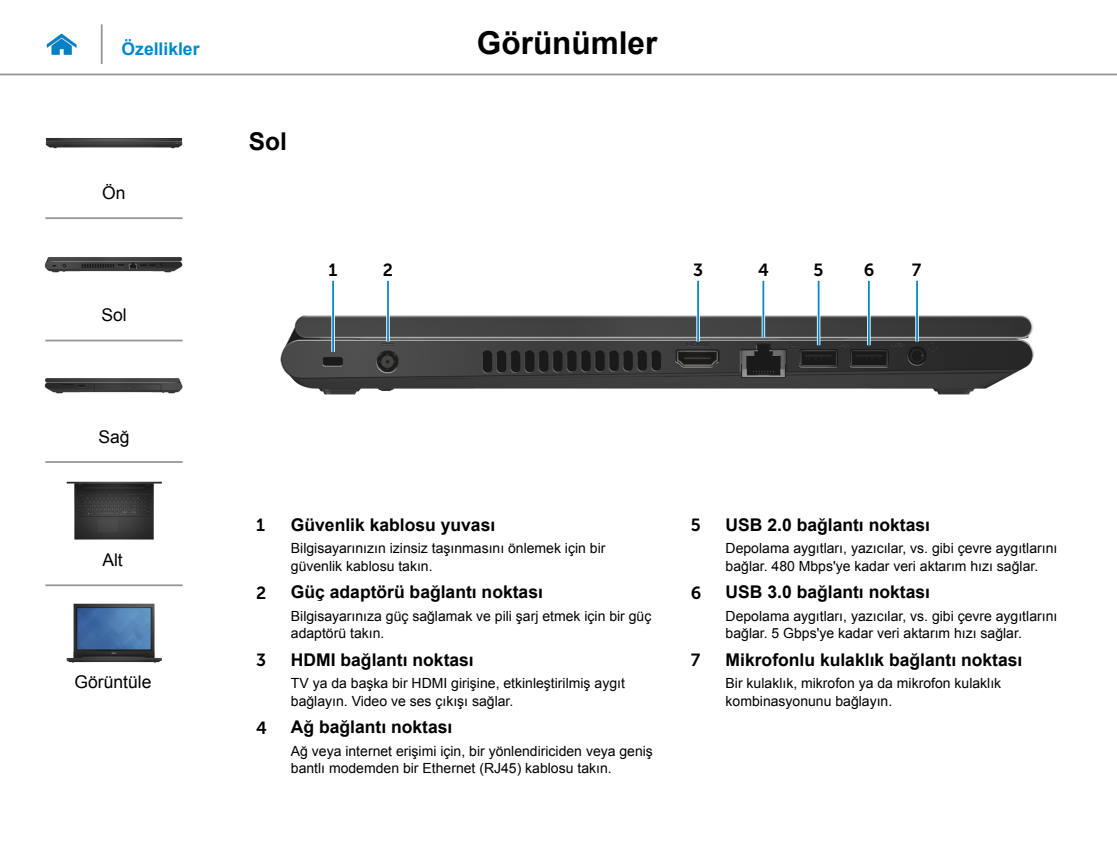
<style>
.page{position:relative;width:1117px;height:844px;background:#fff}
.page>*{position:absolute;margin:0;border:0;box-sizing:border-box;transform-origin:0 0}
.t1{font:700 31.5px "Arial";color:#000}
.Head2{font:700 24.5px "Arial";color:#000}
.Callout_Head{font:700 17.5px "Arial";color:#000}
.t2{font:17.5px "Arial";color:#000}
.Callout-L{font:17.5px "Museo Sans For Dell 700";color:#000}
.t3{font:700 17.5px "Arial";color:#0087cc}
.Callout_description{font:14px/17.5px "Arial";color:#000}
</style>
<div class="page">
<hr style="left:0;top:74px;width:1116px;height:1px;background:#939598">
<img style="left:46px;top:33px;width:31px;height:23px">
<img style="left:280px;top:315px;width:754px;height:80px">
<svg style="left:331px;top:315px;width:4px;height:37px"></svg>
<hr style="left:332px;top:281px;width:2px;height:71px;background:#0087cc">
<hr style="left:386px;top:281px;width:3px;height:60px;background:#fff">
<hr style="left:387px;top:281px;width:2px;height:60px;background:#0087cc">
<svg style="left:761px;top:281px;width:4px;height:56px"></svg>
<hr style="left:762px;top:281px;width:2px;height:56px;background:#0087cc">
<hr style="left:696px;top:281px;width:3px;height:60px;background:#fff">
<hr style="left:697px;top:281px;width:1px;height:60px;background:#0087cc">
<svg style="left:816px;top:281px;width:4px;height:64px"></svg>
<hr style="left:817px;top:281px;width:2px;height:64px;background:#0087cc">
<svg style="left:866px;top:281px;width:4px;height:64px"></svg>
<hr style="left:867px;top:281px;width:2px;height:64px;background:#0087cc">
<hr style="left:915px;top:281px;width:3px;height:60px;background:#fff">
<hr style="left:915px;top:281px;width:2px;height:60px;background:#0087cc">
<hr style="left:101px;top:24px;width:2px;height:40px;background:#939598">
<img style="left:45px;top:138px;width:137px;height:10px">
<img style="left:45px;top:257px;width:138px;height:15px">
<img style="left:45px;top:378px;width:138px;height:15px">
<img style="left:66px;top:481px;width:95px;height:58px">
<img style="left:66px;top:603px;width:95px;height:59px">
<hr style="left:45px;top:217px;width:138px;height:2px;background:#939598">
<hr style="left:45px;top:339px;width:138px;height:2px;background:#939598">
<hr style="left:45px;top:461px;width:138px;height:2px;background:#939598">
<hr style="left:45px;top:584px;width:138px;height:2px;background:#939598">
<p class="t3" style="left:122px;top:37px;width:79px">Özellikler</p>
<h1 class="t1" style="left:477px;top:22px;width:182px">Görünümler</h1>
<p class="t2" style="left:102px;top:181px;width:25px">Ön</p>
<p class="t2" style="left:101px;top:303px;width:27px">Sol</p>
<p class="t2" style="left:98px;top:425px;width:33px">Sağ</p>
<p class="t2" style="left:102px;top:548px;width:22px">Alt</p>
<p class="t2" style="left:75px;top:670px;width:78px">Görüntüle</p>
<p class="Head2" style="left:249px;top:125px;width:40px">Sol</p>
<p class="Callout-L" style="left:328px;top:260px;width:10px">1</p>
<p class="Callout-L" style="left:383px;top:260px;width:12px">2</p>
<p class="Callout-L" style="left:692px;top:260px;width:12px">3</p>
<p class="Callout-L" style="left:758px;top:260px;width:12px">4</p>
<p class="Callout-L" style="left:813px;top:260px;width:11px">5</p>
<p class="Callout-L" style="left:863px;top:260px;width:12px">6</p>
<p class="Callout-L" style="left:911px;top:260px;width:11px">7</p>
<p class="Callout-L" style="left:256px;top:515px;width:10px">1</p>
<p class="Callout_Head" style="left:291px;top:512px;width:206px">Güvenlik kablosu yuvası</p>
<p class="Callout_description" style="left:291px;top:539px;width:316px">Bilgisayarınızın izinsiz taşınmasını önlemek için bir güvenlik kablosu takın.</p>
<p class="Callout-L" style="left:256px;top:582px;width:12px">2</p>
<p class="Callout_Head" style="left:291px;top:580px;width:253px">Güç adaptörü bağlantı noktası</p>
<p class="Callout_description" style="left:291px;top:607px;width:362px">Bilgisayarınıza güç sağlamak ve pili şarj etmek için bir güç adaptörü takın.</p>
<p class="Callout-L" style="left:256px;top:650px;width:12px">3</p>
<p class="Callout_Head" style="left:291px;top:648px;width:184px">HDMI bağlantı noktası</p>
<p class="Callout_description" style="left:291px;top:674px;width:335px">TV ya da başka bir HDMI girişine, etkinleştirilmiş aygıt bağlayın. Video ve ses çıkışı sağlar.</p>
<p class="Callout-L" style="left:256px;top:717px;width:12px">4</p>
<p class="Callout_Head" style="left:291px;top:715px;width:163px">Ağ bağlantı noktası</p>
<p class="Callout_description" style="left:291px;top:742px;width:363px">Ağ veya internet erişimi için, bir yönlendiriciden veya geniş bantlı modemden bir Ethernet (RJ45) kablosu takın.</p>
<p class="Callout-L" style="left:690px;top:515px;width:11px">5</p>
<p class="Callout_Head" style="left:725px;top:512px;width:206px">USB 2.0 bağlantı noktası</p>
<p class="Callout_description" style="left:725px;top:539px;width:333px">Depolama aygıtları, yazıcılar, vs. gibi çevre aygıtlarını bağlar. 480 Mbps'ye kadar veri aktarım hızı sağlar.</p>
<p class="Callout-L" style="left:690px;top:582px;width:12px">6</p>
<p class="Callout_Head" style="left:725px;top:580px;width:206px">USB 3.0 bağlantı noktası</p>
<p class="Callout_description" style="left:725px;top:607px;width:333px">Depolama aygıtları, yazıcılar, vs. gibi çevre aygıtlarını bağlar. 5 Gbps'ye kadar veri aktarım hızı sağlar.</p>
<p class="Callout-L" style="left:690px;top:650px;width:11px">7</p>
<p class="Callout_Head" style="left:725px;top:648px;width:298px">Mikrofonlu kulaklık bağlantı noktası</p>
<p class="Callout_description" style="left:725px;top:674px;width:277px">Bir kulaklık, mikrofon ya da mikrofon kulaklık kombinasyonunu bağlayın.</p>
</div>
